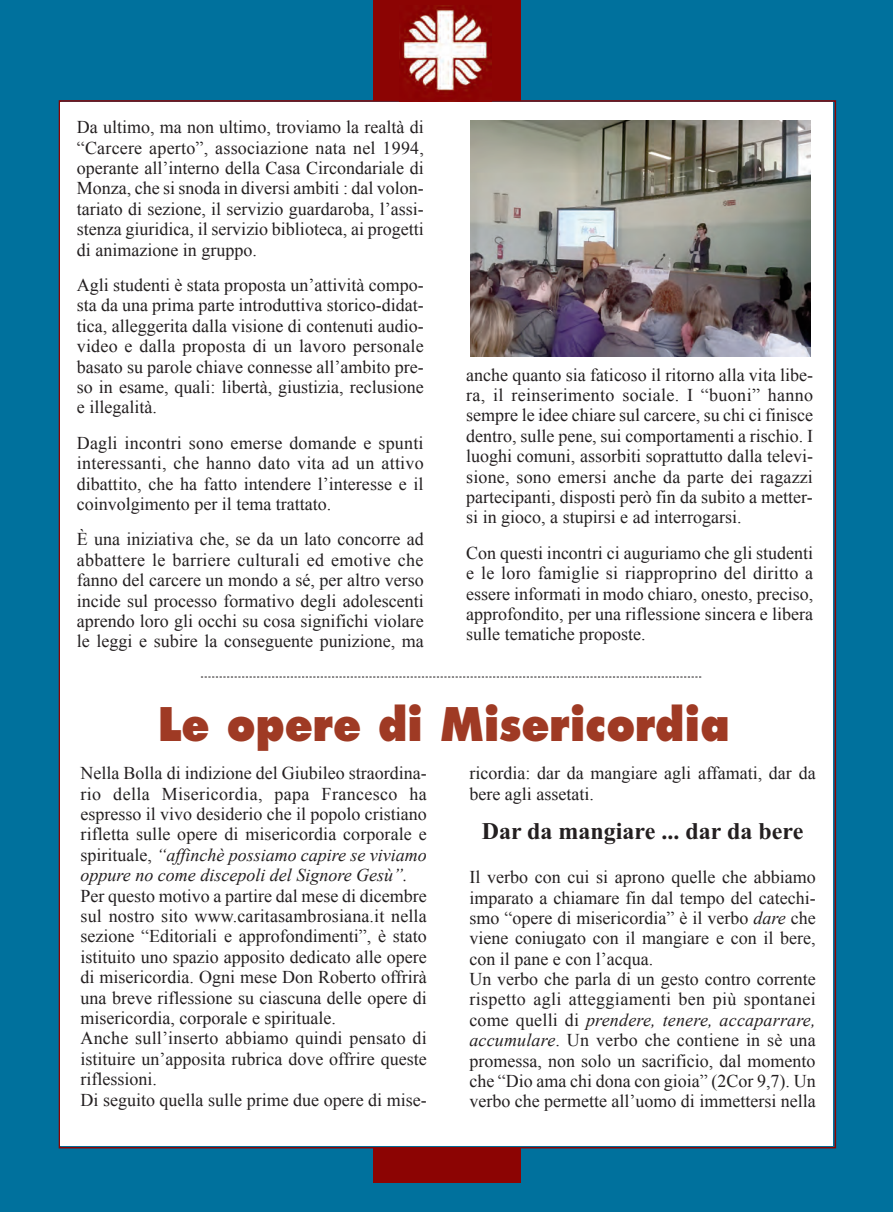
<style>
.page{position:relative;width:893px;height:1212px;background:#00719d}
.page>*{position:absolute;margin:0;border:0;box-sizing:border-box;transform-origin:0 0}
.t1{font:800 45px "Futura";color:#9f3a24;scale:.9 1}
.t2{font:700 24px "Times New Roman";color:#231f20}
.t3{font:18px/20.4px "Times New Roman";color:#231f20;text-align:justify}
.s1{font-style:italic}
</style>
<div class="page">
<div style="left:373px;top:1149px;width:148px;height:34px;background:#8c0403"></div>
<div style="left:373px;top:0;width:148px;height:101px;background:#8c0403"></div>
<img style="left:402px;top:5px;width:89px;height:87px">
<div style="left:61px;top:102px;width:772px;height:1044px;background:#fff"></div>
<img style="left:470px;top:121px;width:341px;height:235px">
<svg style="left:201px;top:677px;width:500px;height:1px"></svg>
<p class="t3" style="left:77px;top:117px;width:349px">Da ultimo, ma non ultimo, troviamo la realtà di “Carcere aperto”, associazione nata nel 1994, operante all’interno della Casa Circondariale di Monza, che si snoda in diversi ambiti : dal volon&shy;tariato di sezione, il servizio guardaroba, l’assi&shy;stenza giuridica, il servizio biblioteca, ai progetti di animazione in gruppo.</p>
<p class="t3" style="left:77px;top:275px;width:348px">Agli studenti è stata proposta un’attività compo&shy;sta da una prima parte introduttiva storico-didat&shy;tica, alleggerita dalla visione di contenuti audio&shy;video e dalla proposta di un lavoro personale basato su parole chiave connesse all’ambito pre&shy;so in esame, quali: libertà, giustizia, reclusione e illegalità.</p>
<p class="t3" style="left:77px;top:432px;width:348px">Dagli incontri sono emerse domande e spunti interessanti, che hanno dato vita ad un attivo dibattito, che ha fatto intendere l’interesse e il coinvolgimento per il tema trattato.</p>
<p class="t3" style="left:77px;top:529px;width:348px">È una iniziativa che, se da un lato concorre ad abbattere le barriere culturali ed emotive che fanno del carcere un mondo a sé, per altro verso incide sul processo formativo degli adolescenti aprendo loro gli occhi su cosa significhi violare le leggi e subire la conseguente punizione, ma</p>
<p class="t3" style="left:466px;top:364px;width:348px">anche quanto sia faticoso il ritorno alla vita libe&shy;ra, il reinserimento sociale. I “buoni” hanno sempre le idee chiare sul carcere, su chi ci finisce dentro, sulle pene, sui comportamenti a rischio. I luoghi comuni, assorbiti soprattutto dalla televi&shy;sione, sono emersi anche da parte dei ragazzi partecipanti, disposti però fin da subito a metter&shy;si in gioco, a stupirsi e ad interrogarsi.</p>
<p class="t3" style="left:466px;top:542px;width:348px">Con questi incontri ci auguriamo che gli studenti e le loro famiglie si riapproprino del diritto a essere informati in modo chiaro, onesto, preciso, approfondito, per una riflessione sincera e libera sulle tematiche proposte.</p>
<h1 class="t1" style="left:158px;top:696px;width:636px">Le opere di Misericordia</h1>
<p class="t3" style="left:81px;top:763px;width:348px">Nella Bolla di indizione del Giubileo straordina&shy;rio della Misericordia, papa Francesco ha espresso il vivo desiderio che il popolo cristiano rifletta sulle opere di misericordia corporale e spirituale, <span class="s1">“affinchè possiamo capire se viviamo oppure no come discepoli del Signore Gesù”.</span></p>
<p class="t3" style="left:81px;top:885px;width:348px;text-align:left">Per questo motivo a partire dal mese di dicembre sul nostro sito www.caritasambrosiana.it nella sezione “Editoriali e approfondimenti”, è stato istituito uno spazio apposito dedicato alle opere di misericordia. Ogni mese Don Roberto offrirà una breve riflessione su ciascuna delle opere di misericordia, corporale e spirituale.<br>Anche sull’inserto abbiamo quindi pensato di istituire un’apposita rubrica dove offrire queste riflessioni.<br>Di seguito quella sulle prime due opere di mise-</p>
<p class="t3" style="left:469px;top:763px;width:348px">ricordia: dar da mangiare agli affamati, dar da bere agli assetati.</p>
<h2 class="t2" style="left:482px;top:816px;width:323px">Dar da mangiare ... dar da bere</h2>
<p class="t3" style="left:469px;top:866px;width:348px;text-align:left">Il verbo con cui si aprono quelle che abbiamo imparato a chiamare fin dal tempo del catechi&shy;smo “opere di misericordia” è il verbo <span class="s1">dare</span> che viene coniugato con il mangiare e con il bere, con il pane e con l’acqua.<br>Un verbo che parla di un gesto contro corrente rispetto agli atteggiamenti ben più spontanei come quelli di <span class="s1">prendere, tenere, accaparrare, accumulare</span>. Un verbo che contiene in sè una promessa, non solo un sacrificio, dal momento che “Dio ama chi dona con gioia” (2Cor 9,7). Un verbo che permette all’uomo di immettersi nella</p>
</div>
